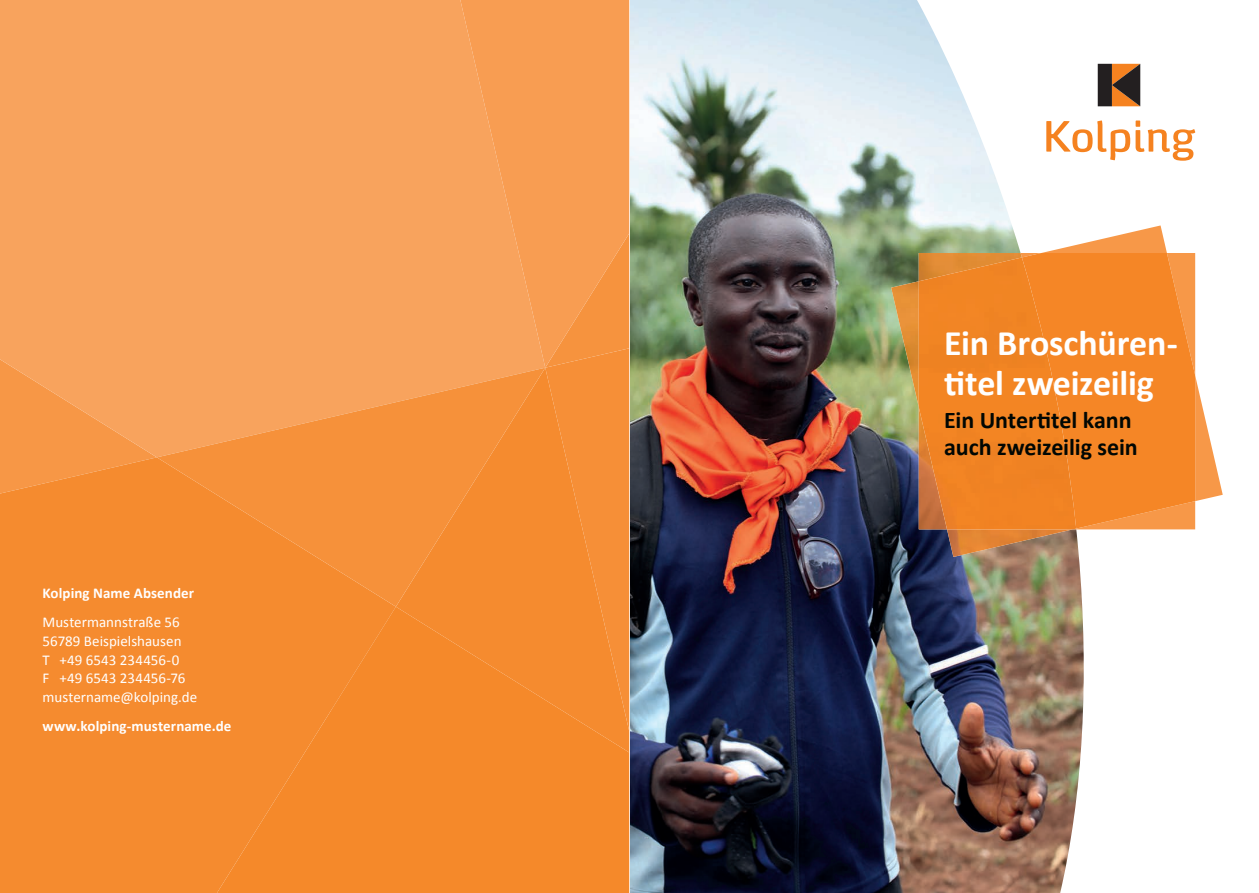
<style>
.page{position:relative;width:1259px;height:893px;background:#fff}
.page>*{position:absolute;margin:0;border:0;box-sizing:border-box;transform-origin:0 0}
.t1{font:700 36px/39.6px "Calibri";letter-spacing:-.005em;color:#fff}
.t2{font:700 24px/26.4px "Calibri";letter-spacing:-.005em;color:#010703}
.t3{font:15px/18.8px "Calibri";color:#fff}
.t4{font:700 15px "Calibri";letter-spacing:.005em;color:#fff}
</style>
<div class="page">
<img style="left:629px;top:0;width:455px;height:893px">
<img style="left:891px;top:281px;width:27px;height:126px">
<svg style="left:1020px;top:225px;width:202px;height:305px"></svg>
<img style="left:947px;top:529px;width:125px;height:28px">
<svg style="left:1022px;top:253px;width:173px;height:276px;background:#f58729"></svg>
<img style="left:918px;top:257px;width:158px;height:272px">
<div style="left:0;top:0;width:460px;height:233px;background:#f8a35d"></div>
<svg style="left:460px;top:0;width:169px;height:233px;background:#f89e53"></svg>
<svg style="left:0;top:233px;width:629px;height:660px;background:#f5913b"></svg>
<svg style="left:1046px;top:120px;width:149px;height:41px"></svg>
<svg style="left:1097px;top:64px;width:43px;height:42px;background:#6b4425"></svg>
<p class="t4" style="left:43px;top:583px;width:153px">Kolping Name Absender</p>
<p class="t3" style="left:43px;top:613px;width:156px">Mustermannstraße 56<br>56789 Beispielshausen<br>T +49 6543 234456-0<br>F +49 6543 234456-76 mustername@kolping.de</p>
<p class="t4" style="left:43px;top:717px;width:190px">www.kolping-mustername.de</p>
<h1 class="t1" style="left:944px;top:323px;width:235px">Ein Broschüren&shy;titel zweizeilig</h1>
<h2 class="t2" style="left:944px;top:407px;width:195px">Ein Untertitel kann auch zweizeilig sein</h2>
</div>
